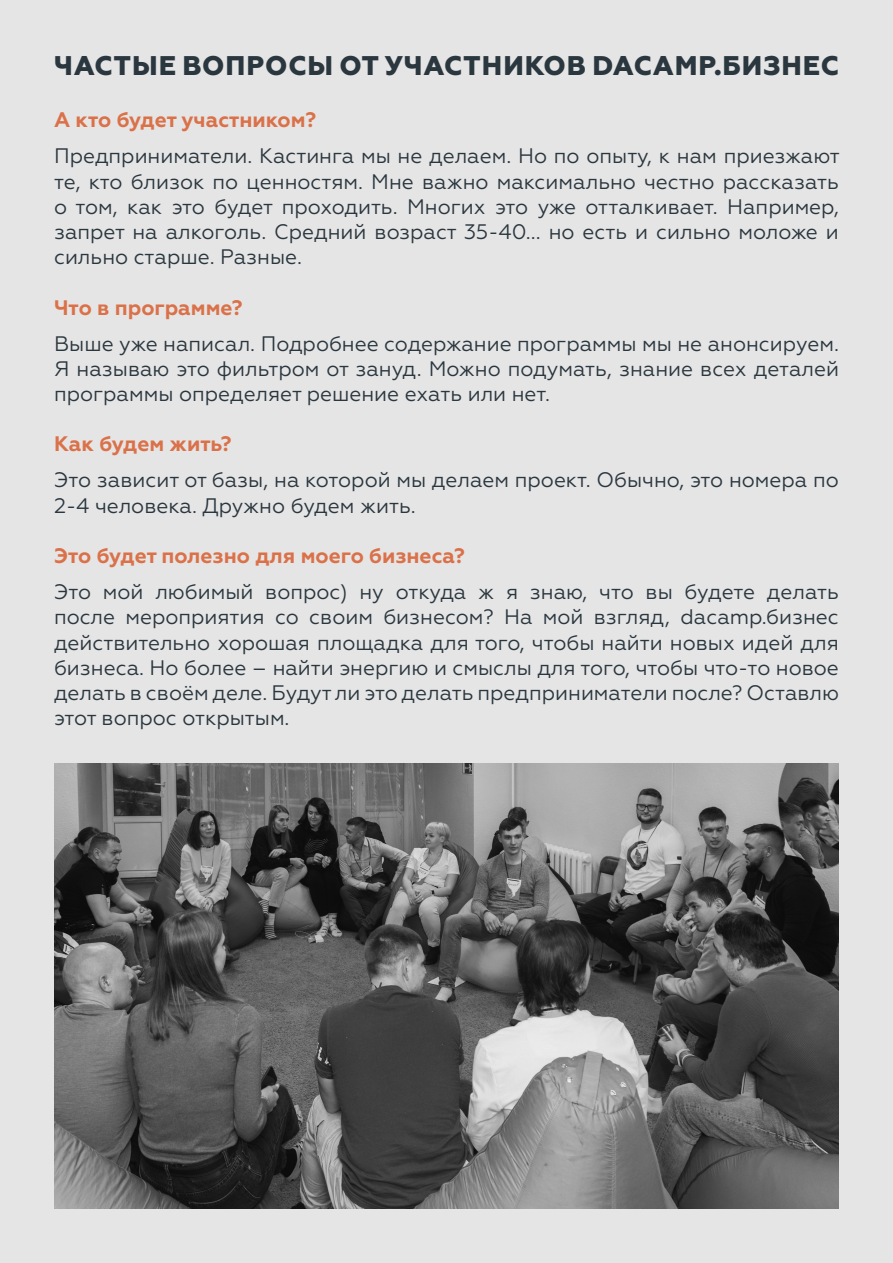
<style>
.page{position:relative;width:893px;height:1263px;background:#e6e5e5}
.page>*{position:absolute;margin:0;border:0;box-sizing:border-box;transform-origin:0 0}
.Стиль_абзаца_1{font:800 27px "Geometria";letter-spacing:.035em;color:#2a373f}
.Стиль_абзаца_1-2{font:21px/25.2px "Geometria";color:#2a373f;text-align:justify}
.Стиль_абзаца_1-3{font:700 21px "Geometria";color:#da7149}
</style>
<div class="page">
<img style="left:54px;top:763px;width:785px;height:446px">
<p class="Стиль_абзаца_1" style="left:54px;top:50px;width:786px">ЧАСТЫЕ ВОПРОСЫ ОТ УЧАСТНИКОВ DACAMP.БИЗНЕС</p>
<p class="Стиль_абзаца_1-3" style="left:54px;top:108px;width:264px">А кто будет участником?</p>
<p class="Стиль_абзаца_1-2" style="left:54px;top:144px;width:787px">Предприниматели. Кастинга мы не делаем. Но по опыту, к нам приезжают те, кто близок по ценностям. Мне важно максимально честно рассказать о том, как это будет проходить. Многих это уже отталкивает. Например, запрет на алкоголь. Средний возраст 35-40... но есть и сильно моложе и сильно старше. Разные.</p>
<p class="Стиль_абзаца_1-3" style="left:54px;top:295px;width:190px">Что в программе?</p>
<p class="Стиль_абзаца_1-2" style="left:54px;top:331px;width:786px">Выше уже написал. Подробнее содержание программы мы не анонсируем.<br>Я называю это фильтром от зануд. Можно подумать, знание всех деталей программы определяет решение ехать или нет.</p>
<p class="Стиль_абзаца_1-3" style="left:54px;top:432px;width:179px">Как будем жить?</p>
<p class="Стиль_абзаца_1-2" style="left:54px;top:468px;width:786px">Это зависит от базы, на которой мы делаем проект. Обычно, это номера по<br>2-4 человека. Дружно будем жить.</p>
<p class="Стиль_абзаца_1-3" style="left:54px;top:543px;width:412px">Это будет полезно для моего бизнеса?</p>
<p class="Стиль_абзаца_1-2" style="left:54px;top:579px;width:786px">Это мой любимый вопрос) ну откуда ж я знаю, что вы будете делать после мероприятия со своим бизнесом? На мой взгляд, dacamp.бизнес действительно хорошая площадка для того, чтобы найти новых идей для бизнеса. Но более – найти энергию и смыслы для того, чтобы что-то новое делать в своём деле. Будут ли это делать предприниматели после? Оставлю этот вопрос открытым.</p>
</div>
